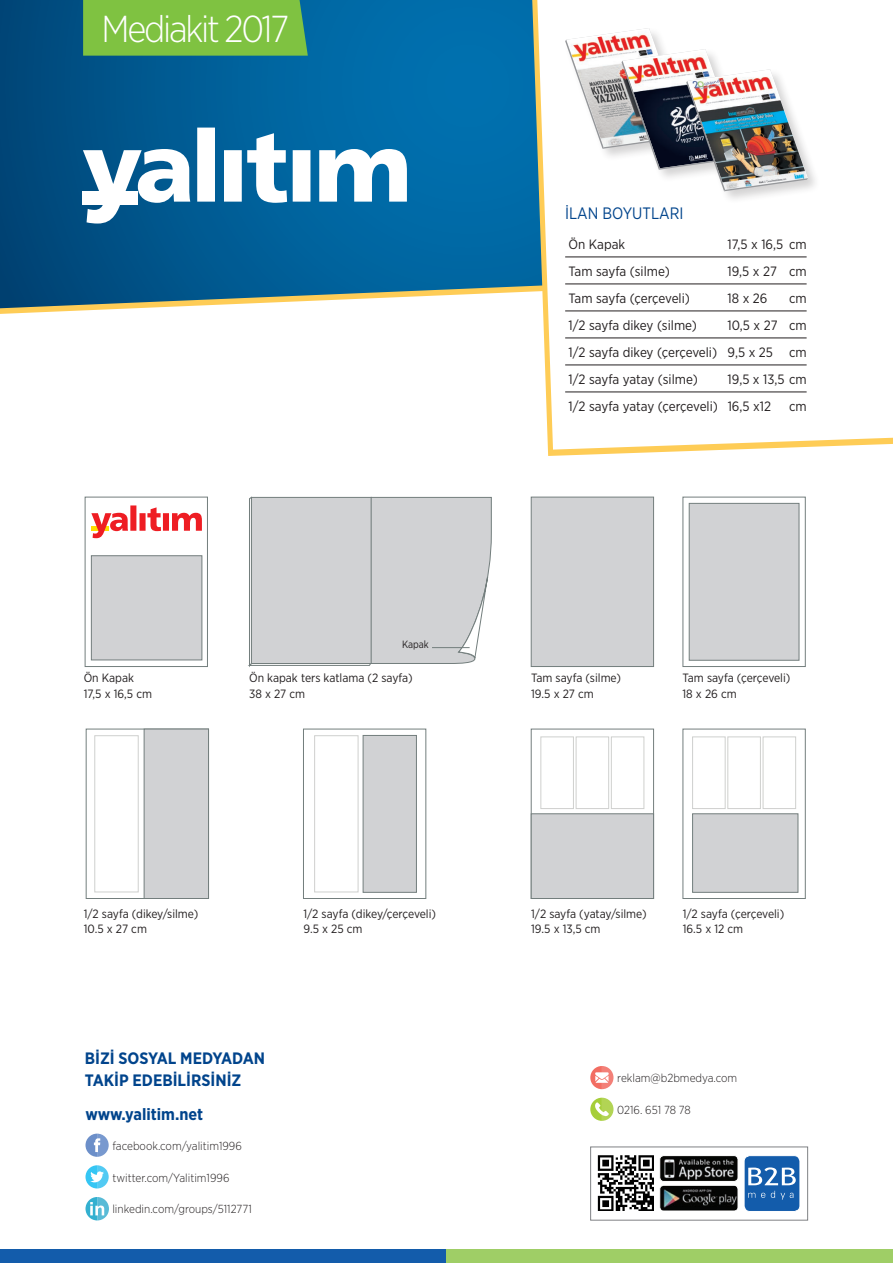
<style>
.page{position:relative;width:893px;height:1263px;background:#fff}
.page>*{position:absolute;margin:0;border:0;box-sizing:border-box;transform-origin:0 0}
.t1{font:300 37.5px "Gotham Narrow";letter-spacing:-.06em;color:#fff}
.t2{font:700 16.5px/22.5px "Gotham Narrow";color:#01448c}
.t3{font:16.5px "Gotham Narrow";color:#01448c;scale:.95 1}
.t4{font:13.5px/27px "Gotham Narrow";color:#231f20;text-align:justify}
.t5{font:12px/15.8px "Gotham Narrow";color:#231f20}
.t6{font:300 11.7px "Gotham Narrow";color:#231f20}
.t7{font:10.5px "Gotham Narrow";color:#231f20;scale:.95 1}
</style>
<div class="page">
<svg style="left:0;top:0;width:532px;height:308px;background:#0c6598"></svg>
<div style="left:83px;top:0;width:225px;height:56px;background:#7fc241"></div>
<svg style="left:532px;top:0;width:185px;height:456px"></svg>
<svg style="left:537px;top:0;width:356px;height:450px"></svg>
<hr style="left:565px;top:257px;width:242px;height:1px;background:#231f20">
<hr style="left:565px;top:284px;width:242px;height:1px;background:#231f20">
<hr style="left:565px;top:311px;width:242px;height:1px;background:#231f20">
<hr style="left:565px;top:338px;width:242px;height:1px;background:#231f20">
<hr style="left:565px;top:365px;width:242px;height:1px;background:#231f20">
<hr style="left:565px;top:392px;width:242px;height:1px;background:#231f20">
<svg style="left:86px;top:729px;width:58px;height:169px"></svg>
<div style="left:144px;top:729px;width:65px;height:169px;background:#d1d2d4;border:1px solid #737e7d"></div>
<div style="left:95px;top:736px;width:43px;height:156px;background:#fff;border:1px solid #cfd0ce"></div>
<div style="left:303px;top:729px;width:123px;height:169px;background:linear-gradient(to right,#f8f8f8,#fff);border:1px solid #737e7d"></div>
<div style="left:363px;top:735px;width:53px;height:157px;background:#d1d2d4;border:1px solid #737e7d"></div>
<div style="left:315px;top:736px;width:43px;height:156px;background:#fff;border:1px solid #cfd0ce"></div>
<svg style="left:531px;top:729px;width:123px;height:85px"></svg>
<div style="left:531px;top:814px;width:123px;height:84px;background:#d1d2d4;border:1px solid #737e7d"></div>
<div style="left:541px;top:737px;width:32px;height:72px;background:#fff;border:1px solid #cfd0ce"></div>
<div style="left:576px;top:737px;width:33px;height:72px;background:#fff;border:1px solid #cfd0ce"></div>
<div style="left:611px;top:737px;width:33px;height:72px;background:#fff;border:1px solid #cfd0ce"></div>
<svg style="left:683px;top:729px;width:122px;height:169px"></svg>
<div style="left:692px;top:814px;width:106px;height:78px;background:#d1d2d4;border:1px solid #737e7d"></div>
<div style="left:692px;top:737px;width:33px;height:72px;background:#fff;border:1px solid #cfd0ce"></div>
<div style="left:728px;top:737px;width:32px;height:72px;background:#fff;border:1px solid #cfd0ce"></div>
<div style="left:763px;top:737px;width:33px;height:72px;background:#fff;border:1px solid #cfd0ce"></div>
<svg style="left:249px;top:497px;width:243px;height:169px;background:#cfd1d3"></svg>
<hr style="left:432px;top:647px;width:38px;height:1px;background:#737e7d">
<div style="left:531px;top:497px;width:123px;height:170px;background:#d1d2d4;border:1px solid #737e7d"></div>
<svg style="left:683px;top:497px;width:122px;height:170px"></svg>
<div style="left:689px;top:503px;width:110px;height:157px;background:#d1d2d4;border:1px solid #737e7d"></div>
<div style="left:85px;top:497px;width:123px;height:170px;background:#fff;border:1px solid #737e7d"></div>
<div style="left:91px;top:556px;width:111px;height:104px;background:#d1d2d4;border:1px solid #737e7d"></div>
<div style="left:0;top:1250px;width:447px;height:13px;background:#135cab"></div>
<div style="left:447px;top:1250px;width:446px;height:13px;background:#9fce66"></div>
<div style="left:590px;top:1146px;width:218px;height:74px;border:1px solid #808285"></div>
<img style="left:661px;top:1157px;width:75px;height:23px">
<div style="left:659px;top:1155px;width:79px;height:27px;border:1px solid #fff;border-radius:4px"></div>
<img style="left:661px;top:1187px;width:77px;height:24px">
<div style="left:659px;top:1185px;width:79px;height:26px;border:1px solid #fff;border-radius:4px"></div>
<div style="left:744px;top:1155px;width:56px;height:56px;background:#135cab;border-radius:6px"></div>
<div style="left:744px;top:1155px;width:56px;height:57px;border:1px solid #fff;border-radius:6px"></div>
<svg style="left:748px;top:1193px;width:7px;height:5px"></svg>
<svg style="left:761px;top:1193px;width:4px;height:5px"></svg>
<svg style="left:771px;top:1191px;width:22px;height:9px"></svg>
<svg style="left:748px;top:1167px;width:48px;height:18px"></svg>
<img style="left:598px;top:1155px;width:55px;height:56px">
<svg style="left:590px;top:1066px;width:23px;height:23px"></svg>
<svg style="left:590px;top:1098px;width:23px;height:23px"></svg>
<svg style="left:85px;top:1133px;width:24px;height:24px"></svg>
<svg style="left:85px;top:1165px;width:24px;height:23px"></svg>
<svg style="left:85px;top:1197px;width:24px;height:23px"></svg>
<svg style="left:83px;top:128px;width:324px;height:96px"></svg>
<svg style="left:91px;top:505px;width:111px;height:33px"></svg>
<div style="left:563px;top:26px;width:259px;height:179px;background:#231f20;opacity:.2"></div>
<img style="left:565px;top:28px;width:243px;height:163px">
<h1 class="t1" style="left:102px;top:6px;width:189px">Mediakit 2017</h1>
<h2 class="t3" style="left:565px;top:203px;width:126px">İLAN BOYUTLARI</h2>
<p class="t4" style="left:569px;top:230px;width:58px">Ön Kapak</p>
<p class="t4" style="left:728px;top:230px;width:81px">17,5 x 16,5 cm</p>
<p class="t4" style="left:569px;top:257px;width:103px">Tam sayfa (silme)</p>
<p class="t4" style="left:728px;top:257px;width:81px">19,5 x 27 cm</p>
<p class="t4" style="left:569px;top:284px;width:123px">Tam sayfa (çerçeveli)</p>
<p class="t4" style="left:728px;top:284px;width:41px">18 x 26</p>
<p class="t4" style="left:789px;top:284px;width:19px">cm</p>
<p class="t4" style="left:569px;top:311px;width:130px">1/2 sayfa dikey (silme)</p>
<p class="t4" style="left:569px;top:311px;width:240px;text-indent:159px">10,5 x 27 cm 1/2 sayfa dikey (çerçeveli) 9,5 x 25 cm 1/2 sayfa yatay (silme)</p>
<p class="t4" style="left:569px;top:365px;width:240px;text-indent:159px">19,5 x 13,5 cm<br>1/2 sayfa yatay (çerçeveli) 16,5 x12</p>
<p class="t4" style="left:789px;top:392px;width:19px">cm</p>
<p class="t5" style="left:84px;top:669px;width:70px">Ön Kapak<br>17,5 x 16,5 cm</p>
<p class="t7" style="left:402px;top:638px;width:30px">Kapak</p>
<p class="t5" style="left:249px;top:669px;width:165px">Ön kapak ters katlama (2 sayfa)<br>38 x 27 cm</p>
<p class="t5" style="left:531px;top:669px;width:91px">Tam sayfa (silme)<br>19.5 x 27 cm</p>
<p class="t5" style="left:682px;top:669px;width:109px">Tam sayfa (çerçeveli)<br>18 x 26 cm</p>
<p class="t5" style="left:84px;top:905px;width:116px">1/2 sayfa (dikey/silme)<br>10.5 x 27 cm</p>
<p class="t5" style="left:303px;top:905px;width:134px">1/2 sayfa (dikey/çerçeveli)<br>9.5 x 25 cm</p>
<p class="t5" style="left:531px;top:905px;width:117px">1/2 sayfa (yatay/silme)<br>19.5 x 13,5 cm</p>
<p class="t5" style="left:683px;top:905px;width:103px">1/2 sayfa (çerçeveli)<br>16.5 x 12 cm</p>
<h2 class="t2" style="left:85px;top:1046px;width:182px">BIZI SOSY AL MEDYADAN<br>TAKIP EDEBI LIRSI</h2>
<h2 class="t2" style="left:215px;top:1069px;width:28px">NIZ</h2>
<h2 class="t2" style="left:85px;top:1103px;width:119px">WWW.YALITIM.NET</h2>
<p class="t6" style="left:112px;top:1138px;width:131px">facebook.com/yalitim1996</p>
<p class="t6" style="left:112px;top:1170px;width:119px">twitter.com/Yalitim1996</p>
<p class="t6" style="left:112px;top:1202px;width:141px">linkedin.com/groups/5112771</p>
<p class="t6" style="left:617px;top:1071px;width:122px">reklam@b2bmedya.com</p>
<p class="t6" style="left:617px;top:1103px;width:75px">0216. 651 78 78</p>
</div>
